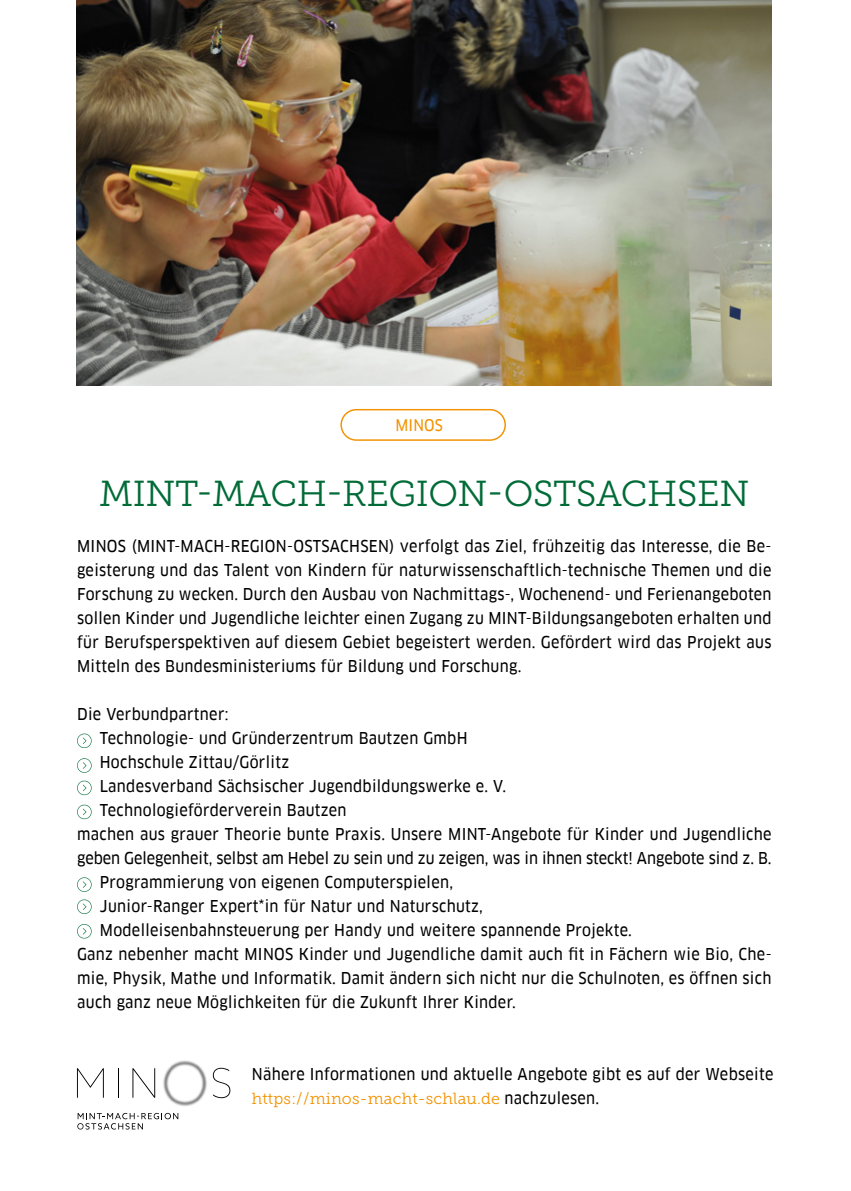
<style>
.page{position:relative;width:851px;height:1191px;background:#fff}
.page>*{position:absolute;margin:0;border:0;box-sizing:border-box;transform-origin:0 0}
.t1{font:36px "Museo Slab 300";letter-spacing:-.01em;color:#006b37}
.t2{font:16px/24px "Clan Offc Narr News";letter-spacing:.02em;color:#000;text-align:justify}
.t3{font:16px "Clan Offc Narr News";color:#000}
.t4{font:16px "Museo Slab 300";letter-spacing:.01em;color:#f39200}
.t5{font:15.6px "Clan Offc Narr News";letter-spacing:.01em;color:#f39200}
.s1{font-family:"Clan Offc Narr News";color:#000}
</style>
<div class="page">
<svg style="left:77px;top:733px;width:15px;height:15px"></svg>
<svg style="left:77px;top:758px;width:15px;height:14px"></svg>
<svg style="left:77px;top:780px;width:15px;height:15px"></svg>
<svg style="left:77px;top:804px;width:15px;height:15px"></svg>
<svg style="left:77px;top:877px;width:15px;height:15px"></svg>
<svg style="left:77px;top:899px;width:15px;height:15px"></svg>
<svg style="left:77px;top:924px;width:15px;height:14px"></svg>
<div style="left:340px;top:409px;width:166px;height:32px;border:1px solid #f39200;border-radius:15px"></div>
<img style="left:77px;top:0;width:694px;height:386px">
<svg style="left:77px;top:1112px;width:101px;height:17px"></svg>
<svg style="left:77px;top:1068px;width:27px;height:29px"></svg>
<svg style="left:118px;top:1068px;width:1px;height:29px"></svg>
<svg style="left:132px;top:1068px;width:23px;height:29px"></svg>
<img style="left:163px;top:1060px;width:50px;height:47px">
<svg style="left:213px;top:1067px;width:17px;height:31px"></svg>
<p class="t5" style="left:395px;top:417px;width:49px">MINOS</p>
<h1 class="t1" style="left:99px;top:474px;width:651px">MINT-MACH-REGION-OSTSACHSEN</h1>
<p class="t2" style="left:77px;top:534px;width:696px">MINOS (MINT-MACH-REGION-OSTSACHSEN) verfolgt das Ziel, frühzeitig das Interesse, die Be&shy;geisterung und das Talent von Kindern für naturwissenschaftlich-technische Themen und die Forschung zu wecken. Durch den Ausbau von Nachmittags-, Wochenend- und Ferienangeboten sollen Kinder und Jugendliche leichter einen Zugang zu MINT-Bildungsangeboten erhalten und für Berufsperspektiven auf diesem Gebiet begeistert werden. Gefördert wird das Projekt aus Mitteln des Bundesministeriums für Bildung und Forschung.</p>
<p class="t2" style="left:77px;top:702px;width:153px">Die Verbundpartner:</p>
<p class="t2" style="left:100px;top:726px;width:369px">Technologie- und Gründerzentrum Bautzen GmbH</p>
<p class="t2" style="left:100px;top:750px;width:191px">Hochschule Zittau/Görlitz</p>
<p class="t2" style="left:100px;top:774px;width:408px">Landesverband Sächsischer Jugendbildungswerke e. V.</p>
<p class="t2" style="left:100px;top:798px;width:248px">Technologieförderverein Bautzen</p>
<p class="t2" style="left:77px;top:822px;width:696px">machen aus grauer Theorie bunte Praxis. Unsere MINT-Angebote für Kinder und Jugendliche</p>
<p class="t3" style="left:77px;top:849px;width:696px">geben Gelegenheit, selbst am Hebel zu sein und zu zeigen, was in ihnen steckt! Angebote sind z. B.</p>
<p class="t2" style="left:100px;top:870px;width:355px">Programmierung von eigenen Computerspielen,</p>
<p class="t2" style="left:100px;top:894px;width:384px">Junior-Ranger Expert*in für Natur und Naturschutz,</p>
<p class="t2" style="left:100px;top:918px;width:533px">Modelleisenbahnsteuerung per Handy und weitere spannende Projekte.</p>
<p class="t2" style="left:77px;top:942px;width:695px">Ganz nebenher macht MINOS Kinder und Jugendliche damit auch fit in Fächern wie Bio, Che-</p>
<p class="t2" style="left:77px;top:966px;width:695px">mie, Physik, Mathe und Informatik. Damit ändern sich nicht nur die Schulnoten, es öffnen sich</p>
<p class="t2" style="left:77px;top:990px;width:440px">auch ganz neue Möglichkeiten für die Zukunft Ihrer Kinder.</p>
<p class="t2" style="left:252px;top:1062px;width:523px">Nähere Informationen und aktuelle Angebote gibt es auf der Webseite</p>
<p class="t4" style="left:252px;top:1090px;width:349px">https://minos-macht-schlau.de <span class="s1">nachzulesen.</span></p>
</div>
